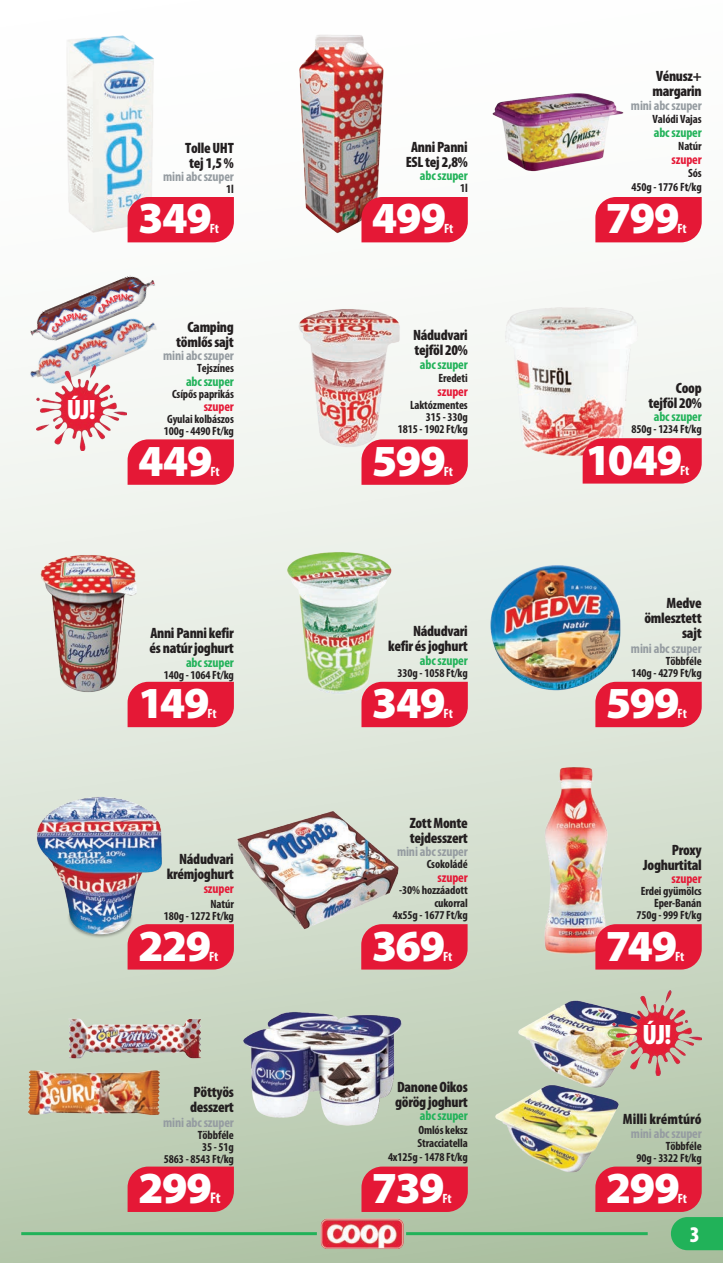
<style>
.page{position:relative;width:723px;height:1263px;background:#fff}
.page>*{position:absolute;margin:0;border:0;box-sizing:border-box;transform-origin:0 0}
.t1{font:900 44.55px "Myriad Pro";letter-spacing:-.03em;color:#fff}
.t2{font:900 condensed 28.2px "Myriad Pro";color:#fff}
.t3{font:900 condensed 22.5px "Myriad Pro";color:#fff}
.t4{font:700 condensed 15.6px "Myriad Pro";color:#fff}
.t5{font:900 condensed 15px/15px "Myriad Pro";letter-spacing:-.02em;color:#231f20}
.t6{font:900 condensed 15px "Myriad Pro";color:#231f20}
.t7{font:700 condensed 13.5px "Myriad Pro";letter-spacing:-.01em;color:#959ca1}
.t8{font:700 condensed 13.5px "Myriad Pro";letter-spacing:-.01em;color:#21b259}
.t9{font:700 condensed 13.5px "Myriad Pro";letter-spacing:-.01em;color:#e51836}
.t10{font:700 condensed 13.5px "Myriad Pro";letter-spacing:-.015em;color:#fff}
.t11{font:700 condensed 12px/13.5px "Myriad Pro";letter-spacing:-.01em;color:#231f20;text-align:right}
</style>
<div class="page">
<div style="left:0;top:0;width:723px;height:1263px;background:linear-gradient(to bottom,#fff,#b9caaf)"></div>
<img style="left:317px;top:1217px;width:89px;height:33px">
<hr style="left:406px;top:1232px;width:242px;height:3px;background:#21b259">
<hr style="left:21px;top:1232px;width:296px;height:3px;background:#21b259">
<img style="left:285px;top:21px;width:112px;height:224px">
<img style="left:14px;top:545px;width:149px;height:157px">
<img style="left:493px;top:303px;width:157px;height:157px">
<svg style="left:583px;top:438px;width:119px;height:46px;background:#e5213d"></svg>
<img style="left:240px;top:986px;width:165px;height:165px">
<svg style="left:361px;top:1166px;width:107px;height:46px;background:#e2223c"></svg>
<img style="left:37px;top:30px;width:129px;height:208px">
<div style="left:128px;top:197px;width:106px;height:45px;background:#e51836"></div>
<img style="left:489px;top:63px;width:137px;height:137px">
<div style="left:595px;top:197px;width:107px;height:45px;background:#e51836"></div>
<div style="left:361px;top:682px;width:107px;height:45px;background:#e51836"></div>
<img style="left:265px;top:549px;width:149px;height:148px">
<img style="left:1px;top:258px;width:186px;height:186px">
<svg style="left:128px;top:439px;width:106px;height:46px;background:#e5233f"></svg>
<img style="left:278px;top:306px;width:144px;height:144px">
<svg style="left:361px;top:439px;width:107px;height:46px;background:#e52440"></svg>
<div style="left:595px;top:682px;width:107px;height:45px;background:#e51836"></div>
<img style="left:488px;top:560px;width:136px;height:136px">
<img style="left:25px;top:793px;width:149px;height:150px">
<div style="left:128px;top:924px;width:106px;height:45px;background:#e51836"></div>
<img style="left:536px;top:762px;width:78px;height:197px">
<svg style="left:595px;top:924px;width:107px;height:45px;background:#e4203c"></svg>
<img style="left:234px;top:786px;width:168px;height:168px">
<div style="left:361px;top:924px;width:106px;height:45px;background:#e51836"></div>
<img style="left:66px;top:969px;width:138px;height:139px">
<div style="left:128px;top:1166px;width:106px;height:46px;background:#e51836"></div>
<img style="left:516px;top:980px;width:129px;height:129px">
<img style="left:493px;top:1073px;width:128px;height:120px">
<svg style="left:595px;top:1166px;width:128px;height:84px;background:#ae7568"></svg>
<img style="left:612px;top:991px;width:90px;height:85px">
<div style="left:361px;top:197px;width:107px;height:45px;background:#e51836"></div>
<div style="left:128px;top:682px;width:106px;height:45px;background:#e51836"></div>
<img style="left:25px;top:1023px;width:138px;height:138px">
<img style="left:37px;top:366px;width:89px;height:85px">
<p class="t2" style="left:67px;top:391px;width:30px">ÚJ!</p>
<p class="t5" style="left:185px;top:140px;width:50px">Tolle UHT</p>
<p class="t5" style="left:189px;top:155px;width:46px">tej 1,5 %</p>
<p class="t7" style="left:163px;top:168px;width:72px">mini abc szuper</p>
<p class="t11" style="left:226px;top:182px;width:9px">1l</p>
<p class="t1" style="left:138px;top:193px;width:75px">349</p>
<p class="t10" style="left:210px;top:220px;width:11px">Ft</p>
<p class="t5" style="left:187px;top:319px;width:48px">Camping</p>
<p class="t5" style="left:176px;top:334px;width:59px">tömlős sajt</p>
<p class="t7" style="left:163px;top:347px;width:72px">mini abc szuper</p>
<p class="t11" style="left:197px;top:361px;width:38px">Tejszínes</p>
<p class="t8" style="left:186px;top:373px;width:49px">abc szuper</p>
<p class="t11" style="left:172px;top:387px;width:63px">Csípős paprikás</p>
<p class="t9" style="left:204px;top:398px;width:32px">szuper</p>
<p class="t11" style="left:167px;top:412px;width:68px">Gyulai kolbászos</p>
<p class="t11" style="left:164px;top:424px;width:72px">100g - 4490 Ft/kg</p>
<p class="t1" style="left:138px;top:435px;width:76px">449</p>
<p class="t10" style="left:210px;top:463px;width:11px">Ft</p>
<p class="t5" style="left:150px;top:625px;width:86px">Anni Panni kefir és natúr joghurt</p>
<p class="t8" style="left:186px;top:654px;width:49px">abc szuper</p>
<p class="t11" style="left:164px;top:668px;width:72px">140g - 1064 Ft/kg</p>
<p class="t1" style="left:138px;top:678px;width:73px">149</p>
<p class="t10" style="left:207px;top:705px;width:11px">Ft</p>
<p class="t5" style="left:179px;top:851px;width:56px">Nádudvari</p>
<p class="t5" style="left:167px;top:866px;width:69px">krémjoghurt</p>
<p class="t9" style="left:204px;top:880px;width:32px">szuper</p>
<p class="t11" style="left:210px;top:897px;width:25px">Natúr</p>
<p class="t11" style="left:164px;top:909px;width:72px">180g - 1272 Ft/kg</p>
<p class="t1" style="left:138px;top:920px;width:75px">229</p>
<p class="t10" style="left:209px;top:948px;width:11px">Ft</p>
<p class="t5" style="left:194px;top:1083px;width:42px">Pöttyös</p>
<p class="t5" style="left:190px;top:1098px;width:45px">desszert</p>
<p class="t7" style="left:163px;top:1113px;width:72px">mini abc szuper</p>
<p class="t11" style="left:198px;top:1127px;width:37px">Többféle</p>
<p class="t11" style="left:202px;top:1139px;width:33px">35 - 51g</p>
<p class="t11" style="left:164px;top:1151px;width:71px">5863 - 8543 Ft/kg</p>
<p class="t1" style="left:138px;top:1163px;width:76px">299</p>
<p class="t4" style="left:210px;top:1188px;width:12px">Ft</p>
<p class="t5" style="left:411px;top:139px;width:58px">Anni Panni</p>
<p class="t5" style="left:406px;top:154px;width:64px">ESL tej 2,8%</p>
<p class="t8" style="left:420px;top:167px;width:49px">abc szuper</p>
<p class="t11" style="left:460px;top:181px;width:9px">1l</p>
<p class="t1" style="left:372px;top:193px;width:76px">499</p>
<p class="t10" style="left:444px;top:220px;width:11px">Ft</p>
<p class="t5" style="left:413px;top:327px;width:56px">Nádudvari</p>
<p class="t5" style="left:414px;top:342px;width:55px">tejföl 20%</p>
<p class="t8" style="left:420px;top:356px;width:49px">abc szuper</p>
<p class="t11" style="left:438px;top:371px;width:31px">Eredeti</p>
<p class="t9" style="left:438px;top:383px;width:32px">szuper</p>
<p class="t11" style="left:410px;top:398px;width:59px">Laktózmentes</p>
<p class="t11" style="left:426px;top:410px;width:43px">315 - 330g</p>
<p class="t11" style="left:398px;top:422px;width:71px">1815 - 1902 Ft/kg</p>
<p class="t1" style="left:372px;top:435px;width:75px">599</p>
<p class="t10" style="left:444px;top:463px;width:11px">Ft</p>
<p class="t5" style="left:413px;top:623px;width:56px">Nádudvari</p>
<p class="t5" style="left:388px;top:638px;width:81px">kefir és joghurt</p>
<p class="t8" style="left:420px;top:652px;width:49px">abc szuper</p>
<p class="t11" style="left:398px;top:666px;width:72px">330g - 1058 Ft/kg</p>
<p class="t1" style="left:372px;top:678px;width:75px">349</p>
<p class="t10" style="left:444px;top:705px;width:11px">Ft</p>
<p class="t5" style="left:410px;top:815px;width:60px">Zott Monte</p>
<p class="t5" style="left:410px;top:830px;width:60px">tejdesszert</p>
<p class="t7" style="left:397px;top:843px;width:72px">mini abc szuper</p>
<p class="t11" style="left:427px;top:857px;width:43px">Csokoládé</p>
<p class="t9" style="left:438px;top:869px;width:32px">szuper</p>
<p class="t11" style="left:399px;top:883px;width:70px">-30% hozzáadott cukorral</p>
<p class="t11" style="left:393px;top:908px;width:76px">4x55g - 1677 Ft/kg</p>
<p class="t1" style="left:372px;top:920px;width:75px">369</p>
<p class="t10" style="left:443px;top:948px;width:11px">Ft</p>
<p class="t5" style="left:397px;top:1078px;width:72px">Danone Oikos</p>
<p class="t5" style="left:395px;top:1093px;width:74px">görög joghurt</p>
<p class="t8" style="left:420px;top:1107px;width:49px">abc szuper</p>
<p class="t11" style="left:418px;top:1122px;width:51px">Omlós keksz</p>
<p class="t11" style="left:417px;top:1136px;width:52px">Stracciatella</p>
<p class="t11" style="left:388px;top:1149px;width:81px">4x125g - 1478 Ft/kg</p>
<p class="t1" style="left:372px;top:1163px;width:74px">739</p>
<p class="t10" style="left:442px;top:1190px;width:11px">Ft</p>
<p class="t5" style="left:656px;top:68px;width:47px">Vénusz+</p>
<p class="t5" style="left:652px;top:83px;width:51px">margarin</p>
<p class="t7" style="left:631px;top:97px;width:72px">mini abc szuper</p>
<p class="t11" style="left:652px;top:112px;width:51px">Valódi Vajas</p>
<p class="t8" style="left:654px;top:124px;width:49px">abc szuper</p>
<p class="t11" style="left:678px;top:139px;width:25px">Natúr</p>
<p class="t9" style="left:671px;top:151px;width:32px">szuper</p>
<p class="t11" style="left:688px;top:166px;width:15px">Sós</p>
<p class="t11" style="left:631px;top:180px;width:72px">450g - 1776 Ft/kg</p>
<p class="t1" style="left:606px;top:193px;width:75px">799</p>
<p class="t10" style="left:677px;top:220px;width:11px">Ft</p>
<p class="t5" style="left:676px;top:380px;width:27px">Coop</p>
<p class="t5" style="left:648px;top:395px;width:55px">tejföl 20%</p>
<p class="t8" style="left:654px;top:408px;width:49px">abc szuper</p>
<p class="t11" style="left:631px;top:422px;width:72px">850g - 1234 Ft/kg</p>
<p class="t1" style="left:585px;top:434px;width:98px">1049</p>
<p class="t10" style="left:680px;top:462px;width:11px">Ft</p>
<p class="t5" style="left:666px;top:595px;width:37px">Medve</p>
<p class="t5" style="left:644px;top:610px;width:59px">ömlesztett</p>
<p class="t5" style="left:682px;top:625px;width:21px">sajt</p>
<p class="t7" style="left:631px;top:640px;width:72px">mini abc szuper</p>
<p class="t11" style="left:666px;top:654px;width:37px">Többféle</p>
<p class="t11" style="left:631px;top:666px;width:72px">140g - 4279 Ft/kg</p>
<p class="t1" style="left:606px;top:678px;width:75px">599</p>
<p class="t10" style="left:677px;top:705px;width:11px">Ft</p>
<p class="t5" style="left:672px;top:842px;width:31px">Proxy</p>
<p class="t5" style="left:643px;top:857px;width:60px">Joghurtital</p>
<p class="t9" style="left:671px;top:870px;width:32px">szuper</p>
<p class="t11" style="left:641px;top:884px;width:62px">Erdei gyümölcs</p>
<p class="t11" style="left:654px;top:896px;width:49px">Eper-Banán</p>
<p class="t11" style="left:636px;top:908px;width:67px">750g - 999 Ft/kg</p>
<p class="t1" style="left:606px;top:920px;width:73px">749</p>
<p class="t10" style="left:675px;top:948px;width:11px">Ft</p>
<p class="t2" style="left:642px;top:1016px;width:30px">ÚJ!</p>
<p class="t6" style="left:623px;top:1110px;width:80px">Milli krémtúró</p>
<p class="t7" style="left:631px;top:1125px;width:72px">mini abc szuper</p>
<p class="t11" style="left:666px;top:1139px;width:37px">Többféle</p>
<p class="t11" style="left:636px;top:1151px;width:67px">90g - 3322 Ft/kg</p>
<p class="t1" style="left:606px;top:1163px;width:76px">299</p>
<p class="t10" style="left:678px;top:1190px;width:11px">Ft</p>
<p class="t3" style="left:691px;top:1220px;width:10px">3</p>
</div>
